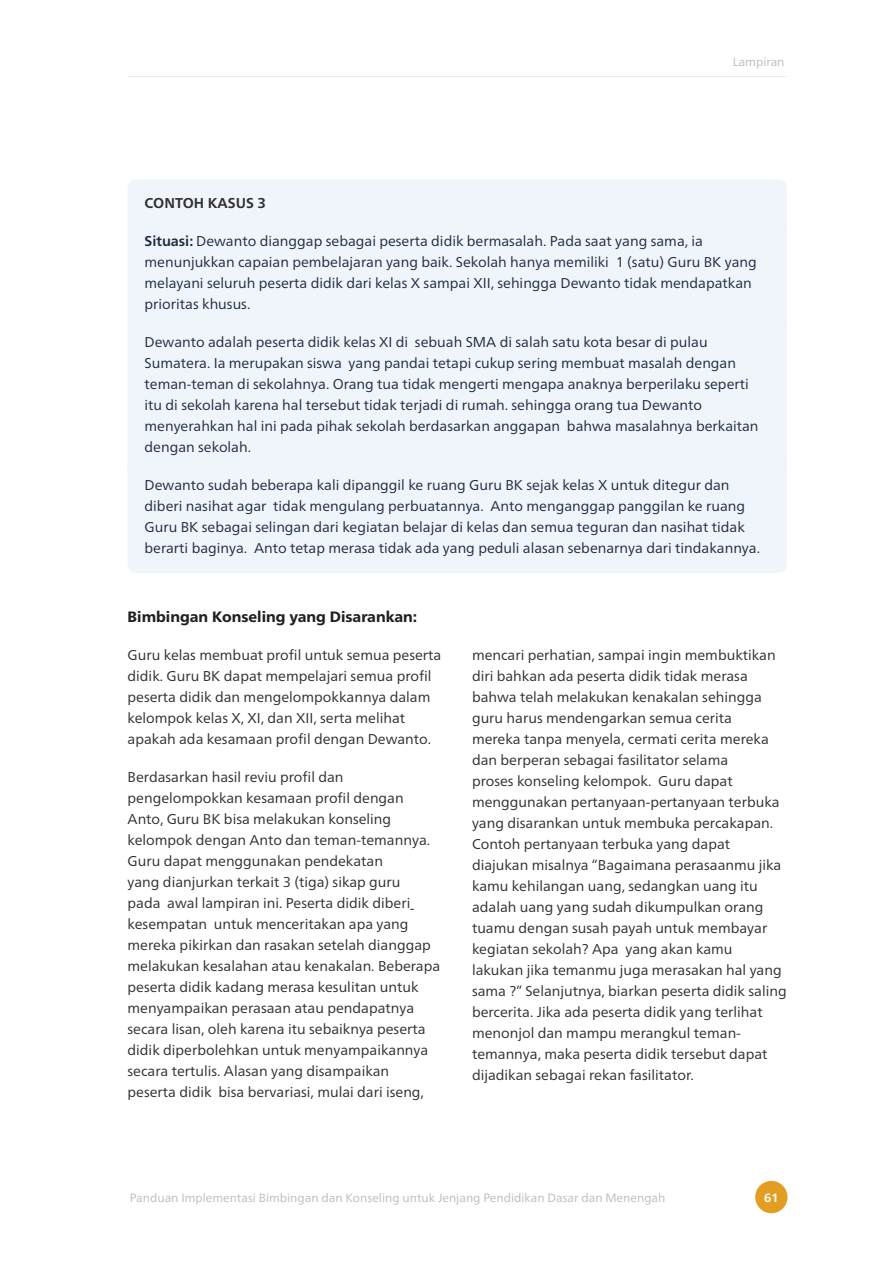
<style>
.page{position:relative;width:893px;height:1263px;background:#fff}
.page>*{position:absolute;margin:0;border:0;box-sizing:border-box;transform-origin:0 0}
.t1{font:800 15px "Neue Frutiger World";color:#231f20}
.P_2_Column{font:14.25px/21px "Neue Frutiger World";color:#312f30}
.P1__content{font:14.25px/21px "Neue Frutiger World";color:#202c41}
.P1__end{font:14.25px/21px "Neue Frutiger World";color:#202c41}
.P1__start{font:700 14.25px "Neue Frutiger World";color:#312f30}
.t2{font:12px "Neue Frutiger World";color:#bcbdc0}
.t3{font:700 12px "Neue Frutiger World";color:#fff}
.s1{font-weight:700}
</style>
<div class="page">
<div style="left:755px;top:1181px;width:32px;height:32px;background:#e29e23;border-radius:50%"></div>
<hr style="left:128px;top:76px;width:659px;height:1px;background:#e3edf7">
<div style="left:128px;top:179px;width:659px;height:39px;background:#eff5fb"></div>
<div style="left:128px;top:218px;width:659px;height:101px;background:#eff5fb"></div>
<div style="left:128px;top:319px;width:659px;height:143px;background:#eff5fb"></div>
<div style="left:128px;top:462px;width:659px;height:111px;background:#eff5fb"></div>
<p class="t2" style="left:733px;top:53px;width:53px">Lampiran</p>
<p class="P1__start" style="left:145px;top:190px;width:123px">CONTOH KASUS 3</p>
<p class="P1__content" style="left:145px;top:230px;width:614px"><span class="s1">Situasi:</span> Dewanto dianggap sebagai peserta didik bermasalah. Pada saat yang sama, ia menunjukkan capaian pembelajaran yang baik. Sekolah hanya memiliki 1 (satu) Guru BK yang melayani seluruh peserta didik dari kelas X sampai XII, sehingga Dewanto tidak mendapatkan prioritas khusus.</p>
<p class="P1__content" style="left:145px;top:331px;width:615px">Dewanto adalah peserta didik kelas XI di sebuah SMA di salah satu kota besar di pulau Sumatera. Ia merupakan siswa yang pandai tetapi cukup sering membuat masalah dengan teman-teman di sekolahnya. Orang tua tidak mengerti mengapa anaknya berperilaku seperti itu di sekolah karena hal tersebut tidak terjadi di rumah. sehingga orang tua Dewanto menyerahkan hal ini pada pihak sekolah berdasarkan anggapan bahwa masalahnya berkaitan dengan sekolah.</p>
<p class="P1__end" style="left:145px;top:474px;width:617px">Dewanto sudah beberapa kali dipanggil ke ruang Guru BK sejak kelas X untuk ditegur dan diberi nasihat agar tidak mengulang perbuatannya. Anto menganggap panggilan ke ruang Guru BK sebagai selingan dari kegiatan belajar di kelas dan semua teguran dan nasihat tidak berarti baginya. Anto tetap merasa tidak ada yang peduli alasan sebenarnya dari tindakannya.</p>
<h5 class="t1" style="left:128px;top:608px;width:291px">Bimbingan Konseling yang Disarankan:</h5>
<p class="P_2_Column" style="left:128px;top:645px;width:315px">Guru kelas membuat profil untuk semua peserta didik. Guru BK dapat mempelajari semua profil peserta didik dan mengelompokkannya dalam kelompok kelas X, XI, dan XII, serta melihat apakah ada kesamaan profil dengan Dewanto.</p>
<p class="P_2_Column" style="left:128px;top:767px;width:314px">Berdasarkan hasil reviu profil dan pengelompokkan kesamaan profil dengan Anto, Guru BK bisa melakukan konseling kelompok dengan Anto dan teman-temannya.<br>Guru dapat menggunakan pendekatan<br>yang dianjurkan terkait 3 (tiga) sikap guru<br>pada awal lampiran ini. Peserta didik diberi kesempatan untuk menceritakan apa yang mereka pikirkan dan rasakan setelah dianggap melakukan kesalahan atau kenakalan. Beberapa peserta didik kadang merasa kesulitan untuk menyampaikan perasaan atau pendapatnya secara lisan, oleh karena itu sebaiknya peserta didik diperbolehkan untuk menyampaikannya secara tertulis. Alasan yang disampaikan peserta didik bisa bervariasi, mulai dari iseng,</p>
<p class="P_2_Column" style="left:472px;top:645px;width:316px">mencari perhatian, sampai ingin membuktikan diri bahkan ada peserta didik tidak merasa bahwa telah melakukan kenakalan sehingga guru harus mendengarkan semua cerita<br>mereka tanpa menyela, cermati cerita mereka dan berperan sebagai fasilitator selama<br>proses konseling kelompok. Guru dapat menggunakan pertanyaan-pertanyaan terbuka yang disarankan untuk membuka percakapan.<br>Contoh pertanyaan terbuka yang dapat diajukan misalnya “Bagaimana perasaanmu jika kamu kehilangan uang, sedangkan uang itu adalah uang yang sudah dikumpulkan orang tuamu dengan susah payah untuk membayar kegiatan sekolah? Apa yang akan kamu lakukan jika temanmu juga merasakan hal yang sama ?” Selanjutnya, biarkan peserta didik saling bercerita. Jika ada peserta didik yang terlihat menonjol dan mampu merangkul teman&shy;temannya, maka peserta didik tersebut dapat dijadikan sebagai rekan fasilitator.</p>
<p class="t2" style="left:130px;top:1188px;width:537px">Panduan Implementasi Bimbingan dan Konseling untuk Jenjang Pendidikan Dasar dan Menengah</p>
<p class="t3" style="left:764px;top:1187px;width:16px">61</p>
</div>
